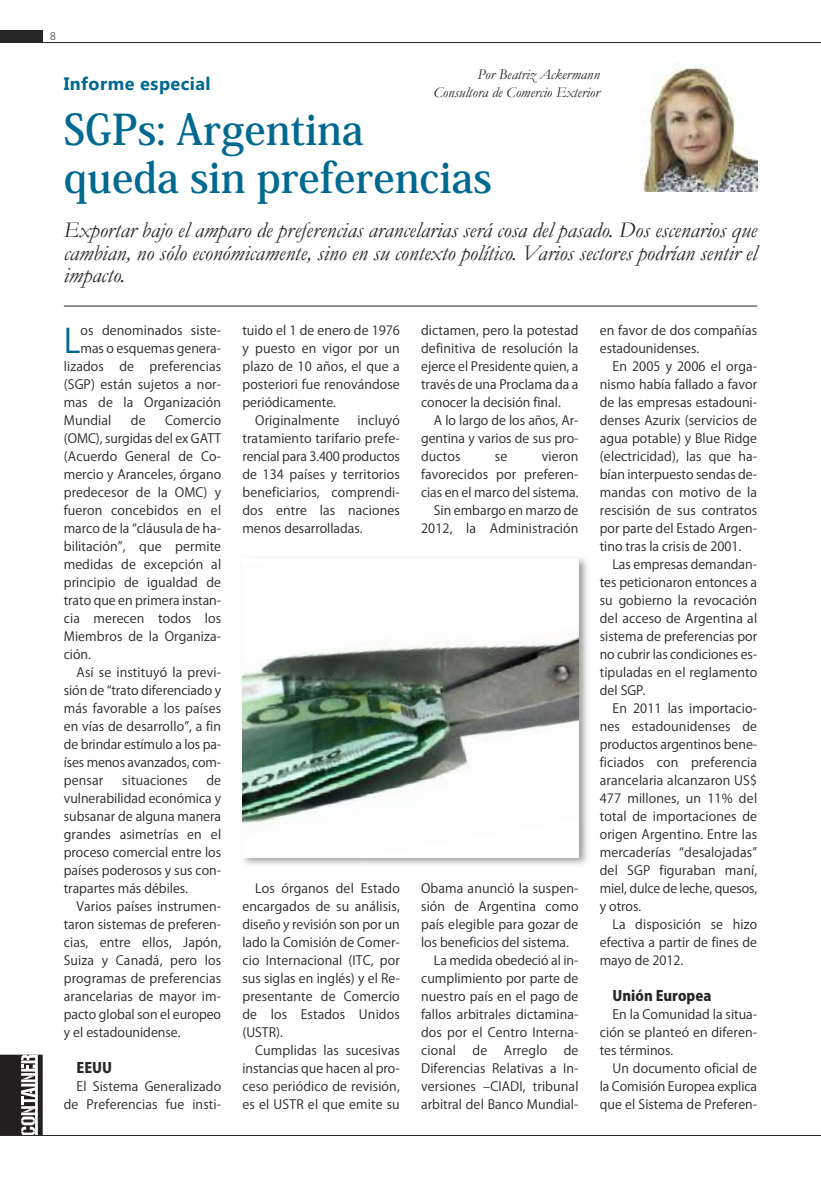
<style>
.page{position:relative;width:821px;height:1178px;background:#fff}
.page>*{position:absolute;margin:0;border:0;box-sizing:border-box;transform-origin:0 0}
.t1{font:700 42px/48px "Koz Min Pro";color:#00698f}
.t2{font:33.15px "Koz Go Pro";color:#00698f}
.t3{font:italic 22.5px/22.5px "Garamond";color:#272627;text-align:justify}
.t4{font:700 18px "Segoe UI";letter-spacing:.025em;color:#00698f}
.t5{font:italic 15px/18px "Garamond";color:#272627;text-align:right}
.t6{font:800 14.25px "Koz Go Pro";color:#272627}
.t7{font:12.75px/18px "Koz Go Pro";letter-spacing:.005em;color:#272627;text-align:justify}
.t8{font:300 10.5px "Koz Go Pro";color:#272627}
</style>
<div class="page">
<div style="left:0;top:30px;width:43px;height:13px;background:#272627"></div>
<hr style="left:0;top:42px;width:821px;height:1px;background:#272627">
<svg style="left:0;top:1054px;width:43px;height:81px"></svg>
<hr style="left:0;top:1135px;width:821px;height:1px;background:#272627">
<hr style="left:64px;top:306px;width:693px;height:1px;background:#272627">
<img style="left:243px;top:558px;width:344px;height:307px">
<img style="left:242px;top:558px;width:336px;height:300px">
<img style="left:643px;top:64px;width:114px;height:127px">
<p class="t8" style="left:50px;top:29px;width:7px">8</p>
<h3 class="t4" style="left:64px;top:70px;width:148px">Informe especial</h3>
<p class="t5" style="left:433px;top:65px;width:168px">Por Beatriz Ackermann<br>Consultora de Comercio Exterior</p>
<h1 class="t1" style="left:64px;top:104px;width:430px">SGPs: Argentina<br>queda sin preferencias</h1>
<h3 class="t3" style="left:64px;top:219px;width:695px">Exportar bajo el amparo de preferencias arancelarias será cosa del pasado. Dos escenarios que cambian, no sólo económicamente, sino en su contexto político. Varios sectores podrían sentir el impacto.</h3>
<h2 class="t2" style="left:64px;top:320px;width:18px">L</h2>
<p class="t7" style="left:81px;top:322px;width:142px">os denominados siste-</p>
<p class="t7" style="left:600px;top:322px;width:159px">en favor de dos compañías estadounidenses.</p>
<p class="t7" style="left:600px;top:358px;width:159px;text-indent:13px">En 2005 y 2006 el orga&shy;nismo había fallado a favor de las empresas estadouni&shy;denses Azurix (servicios de agua potable) y Blue Ridge (electricidad), las que ha&shy;bían interpuesto sendas de&shy;mandas con motivo de la rescisión de sus contratos por parte del Estado Argen&shy;tino tras la crisis de 2001.</p>
<p class="t7" style="left:600px;top:556px;width:159px;text-indent:13px">Las empresas demandan&shy;tes peticionaron entonces a su gobierno la revocación del acceso de Argentina al sistema de preferencias por no cubrir las condiciones es&shy;tipuladas en el reglamento del SGP.</p>
<p class="t7" style="left:600px;top:700px;width:159px;text-indent:13px">En 2011 las importacio&shy;nes estadounidenses de productos argentinos bene&shy;ficiados con preferencia arancelaria alcanzaron US$ 477 millones, un 11% del total de importaciones de origen Argentino. Entre las mercaderías “desalojadas” del SGP figuraban maní, miel, dulce de leche, quesos, y otros.</p>
<p class="t7" style="left:600px;top:916px;width:159px;text-indent:13px">La disposición se hizo efectiva a partir de fines de mayo de 2012.</p>
<p class="t6" style="left:612px;top:987px;width:100px">Unión Europea</p>
<p class="t7" style="left:600px;top:1006px;width:159px;text-indent:13px">En la Comunidad la situa&shy;ción se planteó en diferen&shy;tes términos.</p>
<p class="t7" style="left:600px;top:1060px;width:159px;text-indent:13px">Un documento oficial de la Comisión Europea explica que el Sistema de Preferen-</p>
<p class="t7" style="left:421px;top:322px;width:159px">dictamen, pero la potestad definitiva de resolución la ejerce el Presidente quien, a través de una Proclama da a conocer la decisión final.</p>
<p class="t7" style="left:421px;top:412px;width:159px;text-indent:13px">A lo largo de los años, Ar&shy;gentina y varios de sus pro&shy;ductos</p>
<p class="t7" style="left:242px;top:322px;width:159px">tuido el 1 de enero de 1976</p>
<p class="t7" style="left:242px;top:340px;width:159px">y puesto en vigor por un</p>
<p class="t7" style="left:242px;top:358px;width:159px">plazo de 10 años, el que a</p>
<p class="t7" style="left:242px;top:376px;width:159px">posteriori fue renovándose</p>
<p class="t7" style="left:242px;top:394px;width:95px">periódicamente.</p>
<p class="t7" style="left:255px;top:412px;width:86px">Originalmente</p>
<p class="t7" style="left:80px;top:340px;width:142px">mas o esquemas genera-</p>
<p class="t7" style="left:64px;top:358px;width:159px">lizados de preferencias</p>
<p class="t7" style="left:64px;top:376px;width:159px">(SGP) están sujetos a nor-</p>
<p class="t7" style="left:64px;top:394px;width:159px">mas de la Organización</p>
<p class="t7" style="left:64px;top:412px;width:49px">Mundial</p>
<p class="t7" style="left:131px;top:412px;width:16px">de</p>
<p class="t7" style="left:242px;top:412px;width:159px;text-indent:115px">incluyó tratamiento tarifario prefe&shy;rencial para 3.400 productos de 134 países y territorios beneficiarios, comprendi&shy;dos entre las naciones menos desarrolladas.</p>
<p class="t7" style="left:64px;top:412px;width:159px;text-indent:101px">Comercio (OMC), surgidas del ex GATT (Acuerdo General de Co&shy;mercio y Aranceles, órgano predecesor de la OMC) y fueron concebidos en el marco de la “cláusula de ha&shy;bilitación”, que permite medidas de excepción al principio de igualdad de trato que en primera instan&shy;cia merecen todos los Miembros de la Organiza&shy;ción.</p>
<p class="t7" style="left:64px;top:664px;width:159px;text-indent:13px">Así se instituyó la previ&shy;sión de “trato diferenciado y más favorable a los países en vías de desarrollo”, a fin de brindar estímulo a los pa&shy;íses menos avanzados, com&shy;pensar</p>
<p class="t7" style="left:421px;top:448px;width:159px;text-align:right">vieron<br>favorecidos por preferen&shy;cias en el marco del sistema.<br>Sin embargo en marzo de<br>2012, la Administración</p>
<p class="t7" style="left:495px;top:448px;width:14px">se</p>
<p class="t7" style="left:64px;top:772px;width:159px;text-indent:143px">de vulnerabilidad económica y subsanar de alguna manera grandes asimetrías en el proceso comercial entre los países poderosos y sus con&shy;trapartes más débiles.</p>
<p class="t7" style="left:64px;top:898px;width:159px;text-indent:13px">Varios países instrumen&shy;taron sistemas de preferen&shy;cias, entre ellos, Japón, Suiza y Canadá, pero los programas de preferencias arancelarias de mayor im&shy;pacto global son el europeo y el estadounidense.</p>
<p class="t6" style="left:77px;top:1059px;width:37px">EEUU</p>
<p class="t7" style="left:64px;top:1078px;width:159px;text-align:right">El Sistema Generalizado de Preferencias fue insti-</p>
<p class="t7" style="left:122px;top:772px;width:67px">situaciones</p>
<p class="t7" style="left:421px;top:880px;width:159px">Obama anunció la suspen-</p>
<p class="t7" style="left:421px;top:898px;width:159px">sión de Argentina como</p>
<p class="t7" style="left:421px;top:916px;width:159px">país elegible para gozar de</p>
<p class="t7" style="left:421px;top:934px;width:149px">los beneficios del sistema.</p>
<p class="t7" style="left:434px;top:952px;width:146px">La medida obedeció al in-</p>
<p class="t7" style="left:421px;top:970px;width:159px">cumplimiento por parte de</p>
<p class="t7" style="left:421px;top:988px;width:159px">nuestro país en el pago de</p>
<p class="t7" style="left:421px;top:1006px;width:159px">fallos arbitrales dictamina-</p>
<p class="t7" style="left:421px;top:1024px;width:159px">dos por el Centro Interna-</p>
<p class="t7" style="left:421px;top:1042px;width:36px">cional</p>
<p class="t7" style="left:472px;top:1042px;width:16px">de</p>
<p class="t7" style="left:504px;top:1042px;width:45px">Arreglo</p>
<p class="t7" style="left:242px;top:880px;width:159px;text-indent:13px">Los órganos del Estado encargados de su análisis, diseño y revisión son por un lado la Comisión de Comer&shy;cio Internacional (ITC, por sus siglas en inglés) y el Re&shy;presentante de Comercio de los Estados Unidos (USTR).</p>
<p class="t7" style="left:242px;top:1042px;width:159px;text-indent:13px">Cumplidas las sucesivas instancias que hacen al pro&shy;ceso periódico de revisión, es el USTR el que emite su</p>
<p class="t7" style="left:421px;top:1042px;width:159px;text-indent:143px">de Diferencias Relativas a In&shy;versiones –CIADI, tribunal arbitral del Banco Mundial-</p>
</div>
